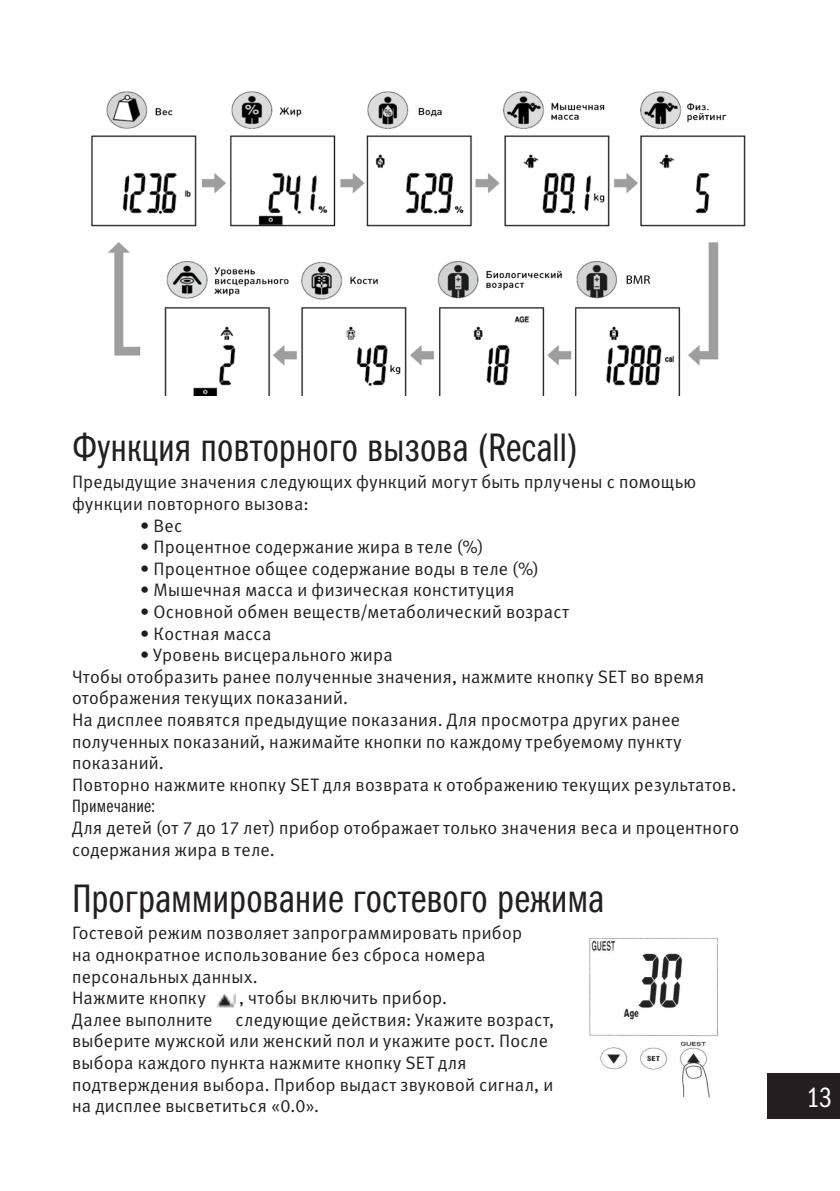
<style>
.page{position:relative;width:840px;height:1191px;background:#fff}
.page>*{position:absolute;margin:0;border:0;box-sizing:border-box;transform-origin:0 0}
.t1{font:40px "Franklin Gothic Book Cmp C";color:#231f20}
.Основной_текст{font:28px "Franklin Gothic Book Cmp C";color:#fff}
.Основной_текст-2{font:18px/21.6px "Meta Normal LFC";letter-spacing:.015em;color:#231f20}
.Основной_текст-3{font:18px "Franklin Gothic Book Cmp C";letter-spacing:.015em;color:#231f20}
</style>
<div class="page">
<img style="left:216px;top:995px;width:19px;height:12px">
<img style="left:589px;top:938px;width:129px;height:160px">
<img style="left:91px;top:91px;width:655px;height:305px">
<div style="left:767px;top:1073px;width:72px;height:46px;background:#231f20"></div>
<p class="t1" style="left:72px;top:425px;width:506px">Функция повторного вызова (Recall)</p>
<p class="Основной_текст-2" style="left:72px;top:471px;width:625px">Предыдущие значения следующих функций могут быть прлучены с помощью функции повторного вызова:</p>
<p class="Основной_текст-2" style="left:140px;top:514px;width:44px">• Вес</p>
<p class="Основной_текст-2" style="left:140px;top:536px;width:344px">• Процентное содержание жира в теле (%)</p>
<p class="Основной_текст-2" style="left:140px;top:557px;width:400px">• Процентное общее содержание воды в теле (%)</p>
<p class="Основной_текст-2" style="left:140px;top:579px;width:375px">• Мышечная масса и физическая конституция</p>
<p class="Основной_текст-2" style="left:140px;top:601px;width:430px">• Основной обмен веществ/метаболический возраст</p>
<p class="Основной_текст-2" style="left:140px;top:622px;width:133px">• Костная масса</p>
<p class="Основной_текст-2" style="left:140px;top:644px;width:254px">• Уровень висцерального жира</p>
<p class="Основной_текст-2" style="left:72px;top:665px;width:633px">Чтобы отобразить ранее полученные значения, нажмите кнопку SET во время отображения текущих показаний.</p>
<p class="Основной_текст-2" style="left:72px;top:709px;width:610px;text-align:justify">На дисплее появятся предыдущие показания. Для просмотра других ранее полученных показаний, нажимайте кнопки по каждому требуемому пункту показаний.</p>
<p class="Основной_текст-2" style="left:72px;top:773px;width:665px">Повторно нажмите кнопку SET для возврата к отображению текущих результатов.</p>
<p class="Основной_текст-3" style="left:72px;top:796px;width:84px">Примечание:</p>
<p class="Основной_текст-2" style="left:72px;top:817px;width:668px">Для детей (от 7 до 17 лет) прибор отображает только значения веса и процентного содержания жира в теле.</p>
<p class="t1" style="left:72px;top:876px;width:533px">Программирование гостевого режима</p>
<p class="Основной_текст-2" style="left:72px;top:922px;width:451px">Гостевой режим позволяет запрограммировать прибор на однократное использование без сброса номера персональных данных.</p>
<p class="Основной_текст-2" style="left:72px;top:987px;width:135px">Нажмите кнопку</p>
<p class="Основной_текст-2" style="left:239px;top:987px;width:209px">, чтобы включить прибор.</p>
<p class="Основной_текст-2" style="left:72px;top:1008px;width:142px">Далее выполните</p>
<p class="Основной_текст-2" style="left:72px;top:1008px;width:483px;text-indent:163px">следующие действия: Укажите возраст, выберите мужской или женский пол и укажите рост. После выбора каждого пункта нажмите кнопку SET для подтверждения выбора. Прибор выдаст звуковой сигнал, и на дисплее высветиться «0.0».</p>
<p class="Основной_текст" style="left:806px;top:1081px;width:26px">13</p>
</div>
